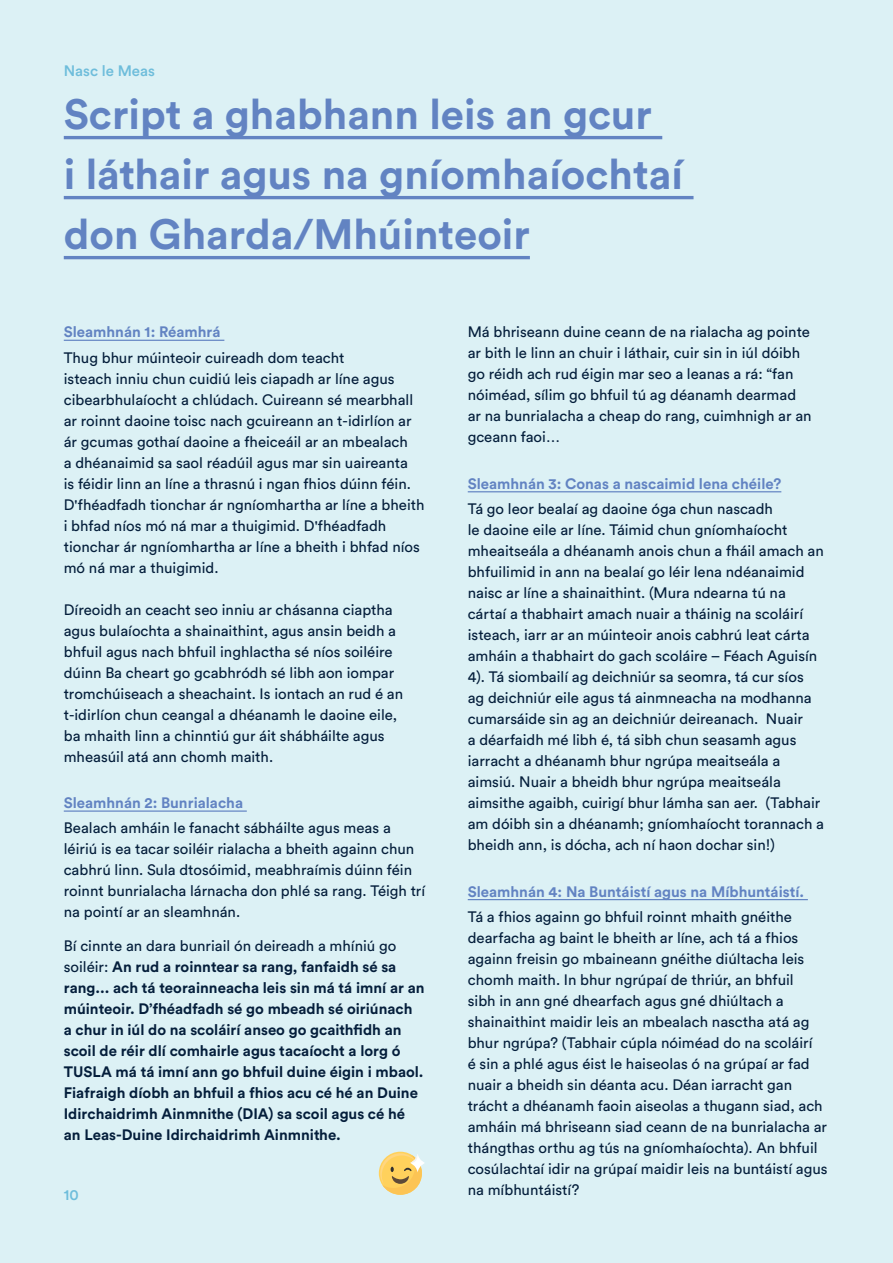
<style>
.page{position:relative;width:893px;height:1263px;background:#dcf1f5}
.page>*{position:absolute;margin:0;border:0;box-sizing:border-box;transform-origin:0 0}
.t1{font:700 42px/60px "Circular Std";color:#6283c2}
.t2{font:15px/21px "Circular Std";color:#041e3b}
.t3{font:700 15px/21px "Circular Std";color:#041e3b}
.t4{font:700 15px "Circular Std";color:#6283c2}
.t5{font:500 15px "Circular Std";color:#6ebddb}
.s1{font-weight:400}
</style>
<div class="page">
<hr style="left:64px;top:340px;width:160px;height:1px;background:#6283c2">
<hr style="left:64px;top:810px;width:183px;height:2px;background:#6283c2">
<hr style="left:468px;top:491px;width:313px;height:1px;background:#6283c2">
<hr style="left:468px;top:899px;width:340px;height:1px;background:#6283c2">
<hr style="left:64px;top:136px;width:598px;height:3px;background:#6283c2">
<hr style="left:64px;top:196px;width:629px;height:3px;background:#6283c2">
<hr style="left:64px;top:256px;width:466px;height:3px;background:#6283c2">
<svg style="left:379px;top:1152px;width:43px;height:43px"></svg>
<svg style="left:380px;top:1153px;width:42px;height:42px;background:#eece7b"></svg>
<p class="t5" style="left:64px;top:61px;width:93px">Nasc le Meas</p>
<h1 class="t1" style="left:64px;top:84px;width:621px">Script a ghabhann leis an gcur<br>i láthair agus na gníomhaíochtaí don Gharda/Mhúinteoir</h1>
<p class="t4" style="left:64px;top:322px;width:158px">Sleamhnán 1: Réamhrá</p>
<p class="t2" style="left:64px;top:347px;width:362px">Thug bhur múinteoir cuireadh dom teacht<br>isteach inniu chun cuidiú leis ciapadh ar líne agus cibearbhulaíocht a chlúdach. Cuireann sé mearbhall ar roinnt daoine toisc nach gcuireann an t-idirlíon ar ár gcumas gothaí daoine a fheiceáil ar an mbealach<br>a dhéanaimid sa saol réadúil agus mar sin uaireanta<br>is féidir linn an líne a thrasnú i ngan fhios dúinn féin.<br>D'fhéadfadh tionchar ár ngníomhartha ar líne a bheith i bhfad níos mó ná mar a thuigimid. D'fhéadfadh tionchar ár ngníomhartha ar líne a bheith i bhfad níos mó ná mar a thuigimid.</p>
<p class="t2" style="left:64px;top:599px;width:341px">Díreoidh an ceacht seo inniu ar chásanna ciaptha agus bulaíochta a shainaithint, agus ansin beidh a bhfuil agus nach bhfuil inghlactha sé níos soiléire dúinn Ba cheart go gcabhródh sé libh aon iompar tromchúiseach a sheachaint. Is iontach an rud é an t-idirlíon chun ceangal a dhéanamh le daoine eile, ba mhaith linn a chinntiú gur áit shábháilte agus mheasúil atá ann chomh maith.</p>
<p class="t4" style="left:64px;top:793px;width:181px">Sleamhnán 2: Bunrialacha</p>
<p class="t2" style="left:64px;top:817px;width:363px">Bealach amháin le fanacht sábháilte agus meas a léiriú is ea tacar soiléir rialacha a bheith againn chun cabhrú linn. Sula dtosóimid, meabhraímis dúinn féin roinnt bunrialacha lárnacha don phlé sa rang. Téigh trí na pointí ar an sleamhnán.</p>
<p class="t3" style="left:64px;top:935px;width:362px"><span class="s1">Bí cinnte an dara bunriail ón deireadh a mhíniú go soiléir:</span> An rud a roinntear sa rang, fanfaidh sé sa rang... ach tá teorainneacha leis sin má tá imní ar an múinteoir. D’fhéadfadh sé go mbeadh sé oiriúnach<br>a chur in iúl do na scoláirí anseo go gcaithfidh an scoil de réir dlí comhairle agus tacaíocht a lorg ó TUSLA má tá imní ann go bhfuil duine éigin i mbaol.<br>Fiafraigh díobh an bhfuil a fhios acu cé hé an Duine Idirchaidrimh Ainmnithe (DIA) sa scoil agus cé hé an Leas-Duine Idirchaidrimh Ainmnithe.</p>
<p class="t5" style="left:64px;top:1185px;width:17px">10</p>
<p class="t2" style="left:468px;top:321px;width:345px">Má bhriseann duine ceann de na rialacha ag pointe ar bith le linn an chuir i láthair, cuir sin in iúl dóibh go réidh ach rud éigin mar seo a leanas a rá: “fan nóiméad, sílim go bhfuil tú ag déanamh dearmad ar na bunrialacha a cheap do rang, cuimhnigh ar an gceann faoi…</p>
<p class="t4" style="left:468px;top:474px;width:315px">Sleamhnán 3: Conas a nascaimid lena chéile?</p>
<p class="t2" style="left:468px;top:498px;width:358px">Tá go leor bealaí ag daoine óga chun nascadh<br>le daoine eile ar líne. Táimid chun gníomhaíocht mheaitseála a dhéanamh anois chun a fháil amach an bhfuilimid in ann na bealaí go léir lena ndéanaimid naisc ar líne a shainaithint. (Mura ndearna tú na cártaí a thabhairt amach nuair a tháinig na scoláirí isteach, iarr ar an múinteoir anois cabhrú leat cárta amháin a thabhairt do gach scoláire – Féach Aguisín 4). Tá siombailí ag deichniúr sa seomra, tá cur síos<br>ag deichniúr eile agus tá ainmneacha na modhanna cumarsáide sin ag an deichniúr deireanach. Nuair<br>a déarfaidh mé libh é, tá sibh chun seasamh agus iarracht a dhéanamh bhur ngrúpa meaitseála a aimsiú. Nuair a bheidh bhur ngrúpa meaitseála aimsithe agaibh, cuirigí bhur lámha san aer. (Tabhair am dóibh sin a dhéanamh; gníomhaíocht torannach a bheidh ann, is dócha, ach ní haon dochar sin!)</p>
<p class="t4" style="left:468px;top:882px;width:338px">Sleamhnán 4: Na Buntáistí agus na Míbhuntáistí.</p>
<p class="t2" style="left:468px;top:906px;width:361px">Tá a fhios againn go bhfuil roinnt mhaith gnéithe dearfacha ag baint le bheith ar líne, ach tá a fhios againn freisin go mbaineann gnéithe diúltacha leis chomh maith. In bhur ngrúpaí de thriúr, an bhfuil<br>sibh in ann gné dhearfach agus gné dhiúltach a shainaithint maidir leis an mbealach nasctha atá ag bhur ngrúpa? (Tabhair cúpla nóiméad do na scoláirí<br>é sin a phlé agus éist le haiseolas ó na grúpaí ar fad nuair a bheidh sin déanta acu. Déan iarracht gan trácht a dhéanamh faoin aiseolas a thugann siad, ach amháin má bhriseann siad ceann de na bunrialacha ar thángthas orthu ag tús na gníomhaíochta). An bhfuil cosúlachtaí idir na grúpaí maidir leis na buntáistí agus na míbhuntáistí?</p>
</div>
